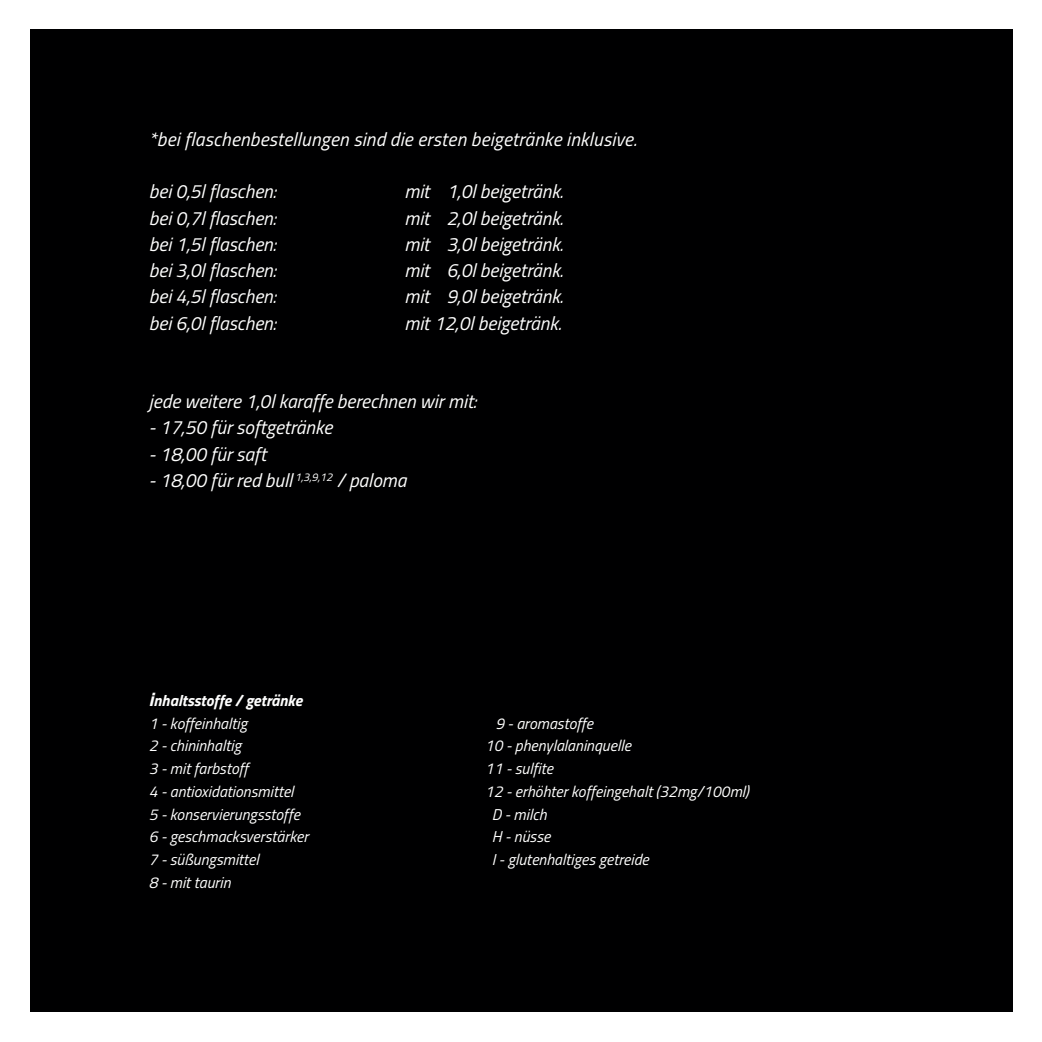
<style>
.page{position:relative;width:1042px;height:1042px;background:#fff}
.page>*{position:absolute;margin:0;border:0;box-sizing:border-box;transform-origin:0 0}
.t1{font:italic 19.25px "Titillium";color:#fff}
.t2{font:italic 15.75px "Titillium";color:#fff}
.t3{font:italic 700 15.75px/22.8px "Titillium";color:#fff}
.s1{font-size:19.25px}
.s2{font-weight:400}
</style>
<div class="page">
<div style="left:30px;top:30px;width:982px;height:982px;background:#000001"></div>
<p class="t1" style="left:149px;top:125px;width:489px">*bei flaschenbestellungen sind die ersten beigetränke inklusive.</p>
<p class="t1" style="left:149px;top:178px;width:129px">bei 0,5l flaschen:</p>
<p class="t1" style="left:404px;top:178px;width:160px">mit 1,0l beigetränk.</p>
<p class="t1" style="left:149px;top:204px;width:129px">bei 0,7l flaschen:</p>
<p class="t1" style="left:404px;top:204px;width:160px">mit 2,0l beigetränk.</p>
<p class="t1" style="left:149px;top:230px;width:129px">bei 1,5l flaschen:</p>
<p class="t1" style="left:404px;top:230px;width:160px">mit 3,0l beigetränk.</p>
<p class="t1" style="left:149px;top:256px;width:129px">bei 3,0l flaschen:</p>
<p class="t1" style="left:404px;top:256px;width:160px">mit 6,0l beigetränk.</p>
<p class="t1" style="left:149px;top:283px;width:129px">bei 4,5l flaschen:</p>
<p class="t1" style="left:404px;top:283px;width:160px">mit 9,0l beigetränk.</p>
<p class="t1" style="left:149px;top:309px;width:129px">bei 6,0l flaschen:</p>
<p class="t1" style="left:404px;top:309px;width:158px">mit 12,0l beigetränk.</p>
<p class="t1" style="left:149px;top:387px;width:329px">jede weitere 1,0l karaffe berechnen wir mit:</p>
<p class="t1" style="left:149px;top:413px;width:185px">- 17,50 für softgetränke</p>
<p class="t1" style="left:149px;top:440px;width:119px">- 18,00 für saft</p>
<p class="t1" style="left:149px;top:466px;width:259px">- 18,00 für red bull <sup>1,3,9,12</sup> / paloma</p>
<p class="t3" style="left:149px;top:688px;width:155px"><span class="s1">i</span>nhaltsstoffe / getränke<br><span class="s2">1 - koffeinhaltig</span></p>
<p class="t2" style="left:495px;top:711px;width:99px">9 - aromastoffe</p>
<p class="t2" style="left:149px;top:734px;width:94px">2 - chininhaltig</p>
<p class="t2" style="left:485px;top:734px;width:148px">10 - phenylalaninquelle</p>
<p class="t2" style="left:149px;top:757px;width:101px">3 - mit farbstoff</p>
<p class="t2" style="left:485px;top:757px;width:70px">11 - sulfite</p>
<p class="t2" style="left:149px;top:780px;width:146px">4 - antioxidationsmittel</p>
<p class="t2" style="left:485px;top:780px;width:265px">12 - erhöhter koffeingehalt (32mg/100ml)</p>
<p class="t2" style="left:149px;top:802px;width:153px">5 - konservierungsstoffe</p>
<p class="t2" style="left:492px;top:802px;width:56px">D - milch</p>
<p class="t2" style="left:149px;top:825px;width:161px">6 - geschmacksverstärker</p>
<p class="t2" style="left:492px;top:825px;width:60px">H - nüsse</p>
<p class="t2" style="left:149px;top:848px;width:112px">7 - süßungsmittel</p>
<p class="t2" style="left:492px;top:848px;width:158px">I - glutenhaltiges getreide</p>
<p class="t2" style="left:149px;top:871px;width:83px">8 - mit taurin</p>
</div>
